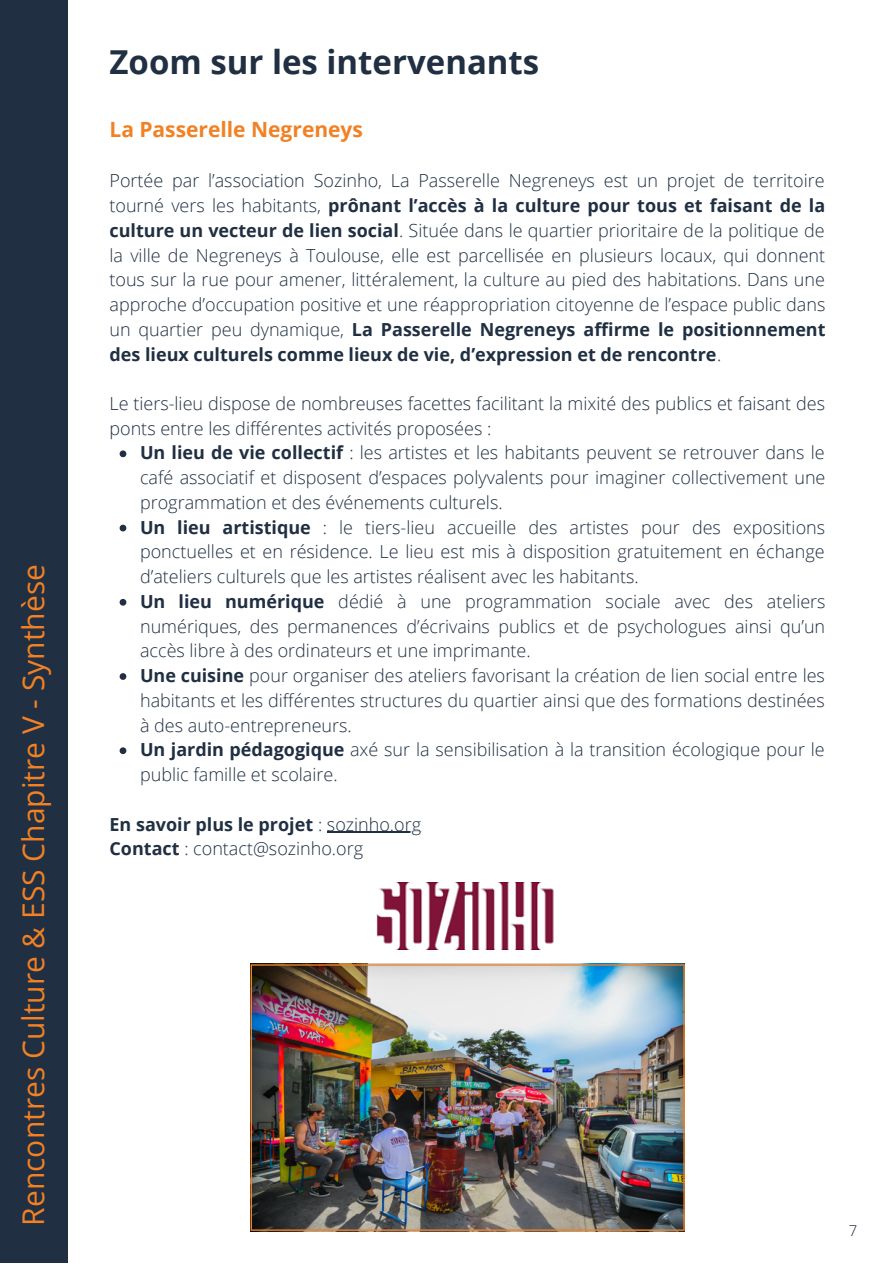
<style>
.page{position:relative;width:893px;height:1264px;background:#fff}
.page>*{position:absolute;margin:0;border:0;box-sizing:border-box;transform-origin:0 0}
.t1{font:700 33px "Open Sans";color:#202f42}
.t2{font:30px "Open Sans";color:#f18124}
.t3{font:700 21px "Open Sans";color:#f18124}
.t4{font:300 18px/24.8px "Open Sans";color:#202f42}
.t5{font:300 15px "Open Sans";color:#202f42}
.s1{font-weight:700}
</style>
<div class="page">
<div style="left:0;top:0;width:67px;height:1262px;background:#202f42"></div>
<svg style="left:120px;top:450px;width:6px;height:7px"></svg>
<svg style="left:120px;top:524px;width:6px;height:7px"></svg>
<svg style="left:120px;top:599px;width:6px;height:6px"></svg>
<svg style="left:120px;top:673px;width:6px;height:7px"></svg>
<svg style="left:120px;top:747px;width:6px;height:7px"></svg>
<hr style="left:327px;top:831px;width:94px;height:1px;background:#202f42">
<img style="left:376px;top:882px;width:178px;height:67px">
<img style="left:250px;top:964px;width:434px;height:266px">
<h2 class="t2" style="left:12px;top:1225px;width:662px;rotate:-90deg">Rencontres Culture &amp; ESS Chapitre V - Synthèse</h2>
<h1 class="t1" style="left:109px;top:38px;width:431px">Zoom sur les intervenants</h1>
<p class="t3" style="left:109px;top:114px;width:255px">La Passerelle Negreneys</p>
<p class="t4" style="left:109px;top:168px;width:717px;text-align:justify">Portée par l’association Sozinho, La Passerelle Negreneys est un projet de territoire tourné vers les habitants, <span class="s1">prônant l’accès à la culture pour tous et faisant de la culture un vecteur de lien social</span>. Située dans le quartier prioritaire de la politique de la ville de Negreneys à Toulouse, elle est parcellisée en plusieurs locaux, qui donnent tous sur la rue pour amener, littéralement, la culture au pied des habitations. Dans une approche d’occupation positive et une réappropriation citoyenne de l’espace public dans un quartier peu dynamique, <span class="s1">La Passerelle Negreneys affirme le positionnement des lieux culturels comme lieux de vie, d’expression et de rencontre</span>.</p>
<p class="t4" style="left:109px;top:390px;width:717px">Le tiers-lieu dispose de nombreuses facettes facilitant la mixité des publics et faisant des ponts entre les différentes activités proposées :</p>
<p class="t4" style="left:140px;top:440px;width:687px"><span class="s1">Un lieu de vie collectif</span> : les artistes et les habitants peuvent se retrouver dans le café associatif et disposent d’espaces polyvalents pour imaginer collectivement une programmation et des événements culturels.<br><span class="s1">Un lieu artistique</span> : le tiers-lieu accueille des artistes pour des expositions ponctuelles et en résidence. Le lieu est mis à disposition gratuitement en échange d’ateliers culturels que les artistes réalisent avec les habitants.<br><span class="s1">Un lieu numérique</span> dédié à une programmation sociale avec des ateliers numériques, des permanences d’écrivains publics et de psychologues ainsi qu’un accès libre à des ordinateurs et une imprimante.<br><span class="s1">Une cuisine</span> pour organiser des ateliers favorisant la création de lien social entre les habitants et les différentes structures du quartier ainsi que des formations destinées à des auto-entrepreneurs.<br><span class="s1">Un jardin pédagogique</span> axé sur la sensibilisation à la transition écologique pour le public famille et scolaire.</p>
<p class="t4" style="left:109px;top:811px;width:313px"><span class="s1">En savoir plus le projet</span> : sozinho.org<br><span class="s1">Contact</span> : contact@sozinho.org</p>
<p class="t5" style="left:848px;top:1219px;width:10px">7</p>
</div>
